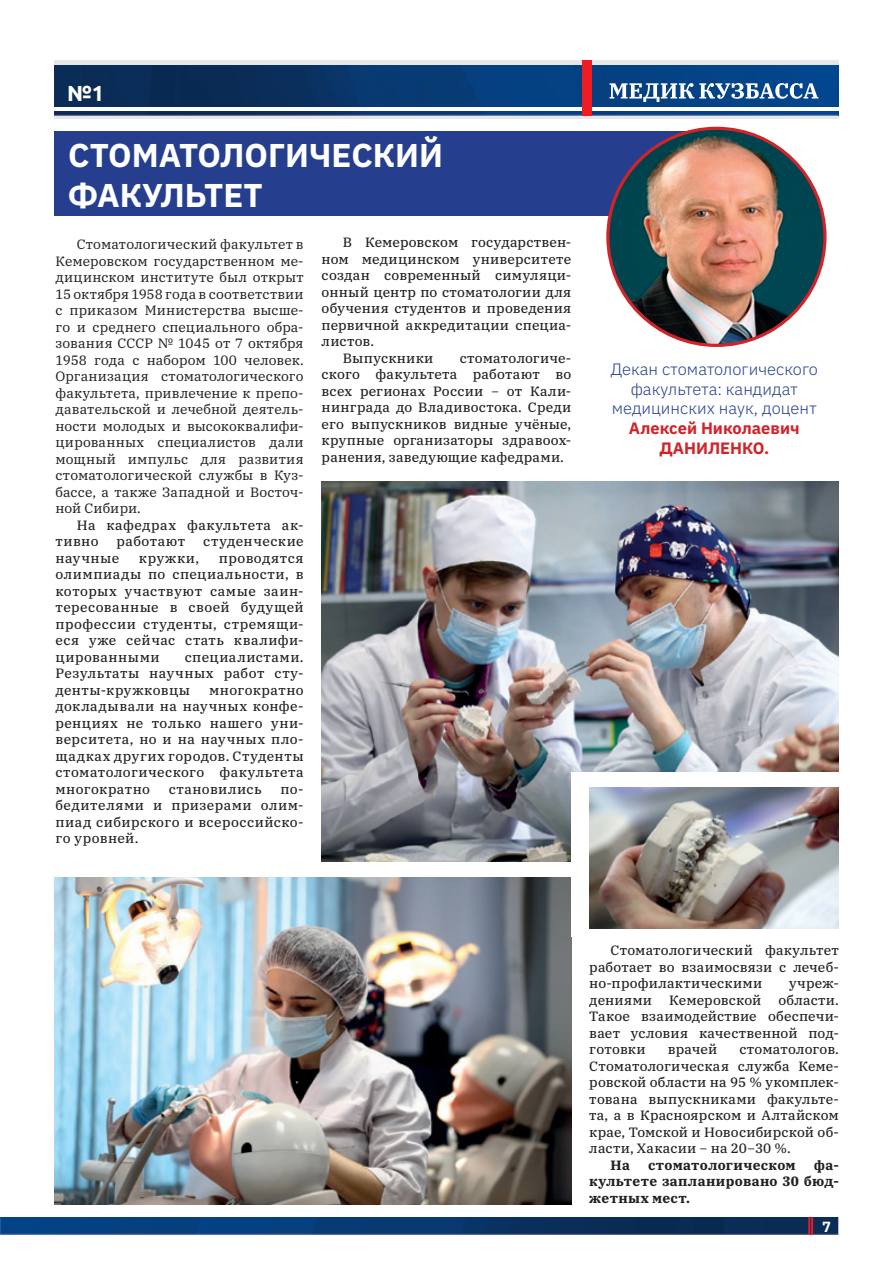
<style>
.page{position:relative;width:893px;height:1263px;background:#fff}
.page>*{position:absolute;margin:0;border:0;box-sizing:border-box;transform-origin:0 0}
.t1{font:700 33px/39.6px "IBM Plex Sans";color:#fff}
.t2{font:700 21.9px "Ubuntu";color:#fff}
.t3{font:300 16.5px/19.8px "IBM Plex Sans";color:#253f8e;text-align:center}
.t4{font:700 16.5px/19.8px "IBM Plex Sans";color:#d1232a;text-align:center}
.t5{font:700 14.7px "IBM Plex Sans";color:#fff}
.t6{font:13.5px/16.5px "IBM Plex Serif Text";letter-spacing:.02em;color:#231f20;text-align:justify}
.t7{font:13.5px/16.5px "IBM Plex Serif";letter-spacing:.01em;color:#231f20;text-align:justify}
.t8{font:700 13.5px/16.5px "IBM Plex Serif";letter-spacing:.025em;color:#231f20;text-align:justify}
.t9{font:13.5px "IBM Plex Serif Text";letter-spacing:.04em;color:#231f20}
</style>
<div class="page">
<img style="left:1px;top:1217px;width:837px;height:18px">
<svg style="left:808px;top:1217px;width:5px;height:18px"></svg>
<svg style="left:0;top:1217px;width:1px;height:18px"></svg>
<div style="left:54px;top:60px;width:785px;height:58px;background:linear-gradient(to right,#e6e7e9,#e6e7e9)"></div>
<img style="left:54px;top:65px;width:783px;height:50px">
<hr style="left:54px;top:107px;width:785px;height:4px;background:#fff">
<svg style="left:609px;top:83px;width:209px;height:19px"></svg>
<div style="left:582px;top:60px;width:10px;height:55px;background:#ee1d23"></div>
<div style="left:54px;top:131px;width:660px;height:85px;background:#253f8e"></div>
<img style="left:608px;top:128px;width:217px;height:217px;border-radius:109px">
<img style="left:54px;top:877px;width:517px;height:327px">
<img style="left:322px;top:482px;width:517px;height:380px">
<div style="left:571px;top:772px;width:273px;height:165px;background:#fff"></div>
<img style="left:589px;top:787px;width:250px;height:141px">
<h2 class="t2" style="left:67px;top:80px;width:38px">№1</h2>
<h1 class="t1" style="left:68px;top:133px;width:376px">СТОМАТОЛОГИЧЕСКИЙ<br>ФАКУЛЬТЕТ</h1>
<p class="t7" style="left:55px;top:235px;width:250px;text-indent:21px">Стоматологический факультет в Кемеровском государственном ме&shy;дицинском институте был открыт 15 октября 1958 года в соответствии с приказом Министерства высше&shy;го и среднего специального обра&shy;зования СССР № 1045 от 7 октября 1958 года с набором 100 человек.<br>Организация стоматологического факультета, привлечение к препо&shy;давательской и лечебной деятель&shy;ности молодых и высококвалифи&shy;цированных специалистов дали мощный импульс для развития стоматологической службы в Куз&shy;бассе, а также Западной и Восточ&shy;ной Сибири.</p>
<p class="t6" style="left:55px;top:515px;width:250px;text-indent:21px">На кафедрах факультета ак&shy;тивно</p>
<p class="t6" style="left:343px;top:233px;width:230px">В Кемеровском государствен-</p>
<p class="t6" style="left:322px;top:250px;width:251px">ном медицинском университете</p>
<p class="t6" style="left:322px;top:266px;width:251px">создан современный симуляци-</p>
<p class="t6" style="left:322px;top:283px;width:251px">онный центр по стоматологии для</p>
<p class="t6" style="left:322px;top:299px;width:251px">обучения студентов и проведения</p>
<p class="t6" style="left:322px;top:316px;width:251px">первичной аккредитации специа-</p>
<p class="t6" style="left:322px;top:332px;width:54px">листов.</p>
<p class="t6" style="left:343px;top:349px;width:92px">Выпускники</p>
<p class="t6" style="left:322px;top:349px;width:251px;text-indent:138px">стоматологиче&shy;ского факультета работают во всех регионах России − от Кали&shy;нинграда до Владивостока. Среди его выпускников видные учёные, крупные организаторы здравоох&shy;ранения, заведующие кафедрами.</p>
<p class="t9" style="left:117px;top:531px;width:70px">работают</p>
<p class="t6" style="left:203px;top:532px;width:102px">студенческие</p>
<p class="t6" style="left:55px;top:548px;width:65px">научные</p>
<p class="t6" style="left:139px;top:548px;width:62px">кружки,</p>
<p class="t6" style="left:55px;top:548px;width:250px;text-indent:163px">проводятся олимпиады по специальности, в которых участвуют самые заин&shy;тересованные в своей будущей профессии студенты, стремящи&shy;еся уже сейчас стать квалифи&shy;цированными</p>
<p class="t6" style="left:55px;top:647px;width:250px;text-indent:129px">специалистами.<br>Результаты научных работ сту&shy;денты-кружковцы</p>
<p class="t6" style="left:55px;top:680px;width:250px;text-indent:154px">многократно докладывали на научных конфе&shy;ренциях не только нашего уни&shy;верситета, но и на научных пло&shy;щадках других городов. Студенты стоматологического факультета многократно</p>
<p class="t6" style="left:55px;top:779px;width:250px;text-indent:225px">по&shy;бедителями и призерами олим&shy;пиад сибирского и всероссийско&shy;го уровней.</p>
<p class="t6" style="left:169px;top:779px;width:94px">становились</p>
<p class="t3" style="left:611px;top:358px;width:209px">Декан стоматологического факультета: кандидат медицинских наук, доцент</p>
<p class="t4" style="left:629px;top:417px;width:172px">Алексей Николаевич<br>ДАНИЛЕНКО.</p>
<p class="t6" style="left:589px;top:941px;width:251px;text-indent:21px">Стоматологический факультет работает во взаимосвязи с лечеб&shy;но-профилактическими</p>
<p class="t6" style="left:789px;top:974px;width:51px">учреж-</p>
<p class="t6" style="left:589px;top:991px;width:64px">дениями</p>
<p class="t6" style="left:669px;top:991px;width:94px">Кемеровской</p>
<p class="t6" style="left:589px;top:991px;width:251px;text-indent:189px">области.<br>Такое взаимодействие обеспечи&shy;вает условия качественной под&shy;готовки</p>
<p class="t6" style="left:668px;top:1040px;width:51px">врачей</p>
<p class="t6" style="left:589px;top:1040px;width:251px;text-indent:150px">стоматологов.<br>Стоматологическая служба Кеме&shy;ровской области на 95 % укомплек&shy;тована выпускниками факульте&shy;та, а в Красноярском и Алтайском крае, Томской и Новосибирской об&shy;ласти, Хакасии − на 20−30 %.</p>
<p class="t8" style="left:611px;top:1156px;width:21px">На</p>
<p class="t8" style="left:648px;top:1156px;width:149px">стоматологическом</p>
<p class="t8" style="left:589px;top:1156px;width:251px;text-indent:224px">фа&shy;культете запланировано 30 бюд&shy;жетных мест.</p>
<p class="t5" style="left:822px;top:1215px;width:10px">7</p>
</div>
